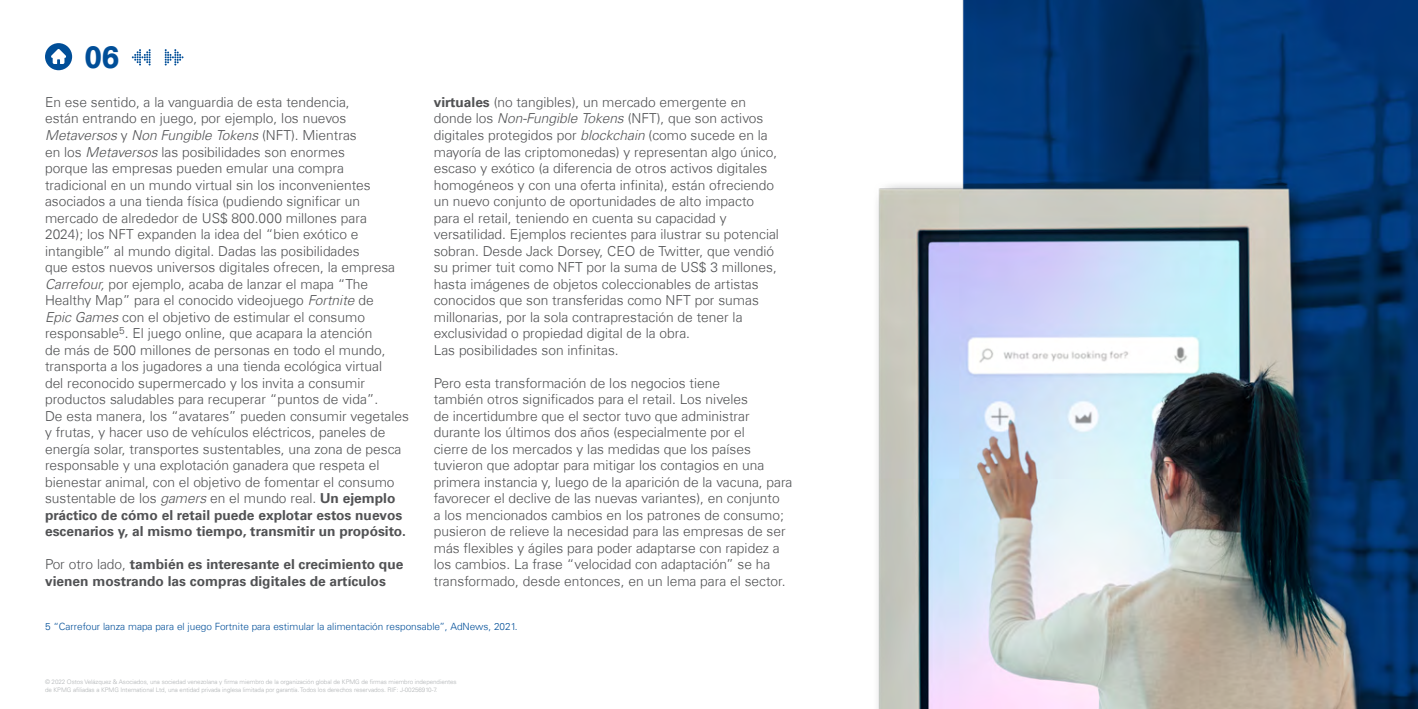
<style>
.page{position:relative;width:1418px;height:709px;background:#fff}
.page>*{position:absolute;margin:0;border:0;box-sizing:border-box;transform-origin:0 0}
.t1{font:700 31.25px "Universfor KPMG";color:#004e98}
.t2{font:300 13.75px/16.5px "Universfor KPMG";color:#515254}
.t3{font:700 13.75px/16.5px "Universfor KPMG";color:#515254}
.t4{font:300 10px "Universfor KPMG";color:#004e98}
.t5{font:300 6.25px/7.5px "Univers 45";letter-spacing:-.01em;color:#b1b4b6}
.s1{font-style:italic}
.s2{font-weight:700}
.s3{font-weight:300}
</style>
<div class="page">
<img style="left:56px;top:0;width:1361px;height:709px">
<svg style="left:45px;top:43px;width:27px;height:27px"></svg>
<svg style="left:165px;top:49px;width:18px;height:16px"></svg>
<svg style="left:132px;top:49px;width:19px;height:16px"></svg>
<h1 class="t1" style="left:84px;top:39px;width:36px">06</h1>
<p class="t2" style="left:45px;top:94px;width:365px">En ese sentido, a la vanguardia de esta tendencia,<br>están entrando en juego, por ejemplo, los nuevos <span class="s1">Metaversos</span> y <span class="s1">Non Fungible Tokens</span> (NFT). Mientras<br>en los <span class="s1">Metaversos</span> las posibilidades son enormes<br>porque las empresas pueden emular una compra tradicional en un mundo virtual sin los inconvenientes asociados a una tienda física (pudiendo significar un mercado de alrededor de US$ 800.000 millones para<br>2024); los NFT expanden la idea del “bien exótico e intangible” al mundo digital. Dadas las posibilidades<br>que estos nuevos universos digitales ofrecen, la empresa <span class="s1">Carrefour,</span> por ejemplo, acaba de lanzar el mapa “The Healthy Map” para el conocido videojuego <span class="s1">Fortnite</span> de<br><span class="s1">Epic Games</span> con el objetivo de estimular el consumo responsable<sup>5</sup>. El juego online, que acapara la atención<br>de más de 500 millones de personas en todo el mundo, transporta a los jugadores a una tienda ecológica virtual<br>del reconocido supermercado y los invita a consumir productos saludables para recuperar “puntos de vida”.<br>De esta manera, los “avatares” pueden consumir vegetales y frutas, y hacer uso de vehículos eléctricos, paneles de energía solar, transportes sustentables, una zona de pesca responsable y una explotación ganadera que respeta el bienestar animal, con el objetivo de fomentar el consumo sustentable de los <span class="s1">gamers</span> en el mundo real. <span class="s2">Un ejemplo práctico de cómo el retail puede explotar estos nuevos escenarios y, al mismo tiempo, transmitir un propósito.</span></p>
<p class="t3" style="left:45px;top:556px;width:360px"><span class="s3">Por otro lado,</span> también es interesante el crecimiento que vienen mostrando las compras digitales de artículos</p>
<p class="t2" style="left:434px;top:94px;width:347px"><span class="s2">virtuales</span> (no tangibles), un mercado emergente en donde los <span class="s1">Non-Fungible Tokens</span> (NFT), que son activos digitales protegidos por <span class="s1">blockchain</span> (como sucede en la mayoría de las criptomonedas) y representan algo único, escaso y exótico (a diferencia de otros activos digitales homogéneos y con una oferta infinita), están ofreciendo un nuevo conjunto de oportunidades de alto impacto para el retail, teniendo en cuenta su capacidad y versatilidad. Ejemplos recientes para ilustrar su potencial sobran. Desde Jack Dorsey, CEO de Twitter, que vendió su primer tuit como NFT por la suma de US$ 3 millones, hasta imágenes de objetos coleccionables de artistas conocidos que son transferidas como NFT por sumas millonarias, por la sola contraprestación de tener la exclusividad o propiedad digital de la obra.<br>Las posibilidades son infinitas.</p>
<p class="t2" style="left:434px;top:374px;width:360px">Pero esta transformación de los negocios tiene<br>también otros significados para el retail. Los niveles<br>de incertidumbre que el sector tuvo que administrar durante los últimos dos años (especialmente por el<br>cierre de los mercados y las medidas que los países tuvieron que adoptar para mitigar los contagios en una primera instancia y, luego de la aparición de la vacuna, para favorecer el declive de las nuevas variantes), en conjunto<br>a los mencionados cambios en los patrones de consumo; pusieron de relieve la necesidad para las empresas de ser más flexibles y ágiles para poder adaptarse con rapidez a los cambios. La frase “velocidad con adaptación” se ha transformado, desde entonces, en un lema para el sector.</p>
<p class="t4" style="left:45px;top:620px;width:474px">5 “Carrefour lanza mapa para el juego Fortnite para estimular la alimentación responsable”, AdNews, 2021.</p>
<p class="t5" style="left:45px;top:678px;width:413px">© 2022 Ostos Velázquez &amp; Asociados, una sociedad venezolana y firma miembro de la organización global de KPMG de firmas miembro independientes de KPMG afiliadas a KPMG International Ltd, una entidad privada inglesa limitada por garantía. Todos los derechos reservados. RIF: J-00256910-7.</p>
</div>
